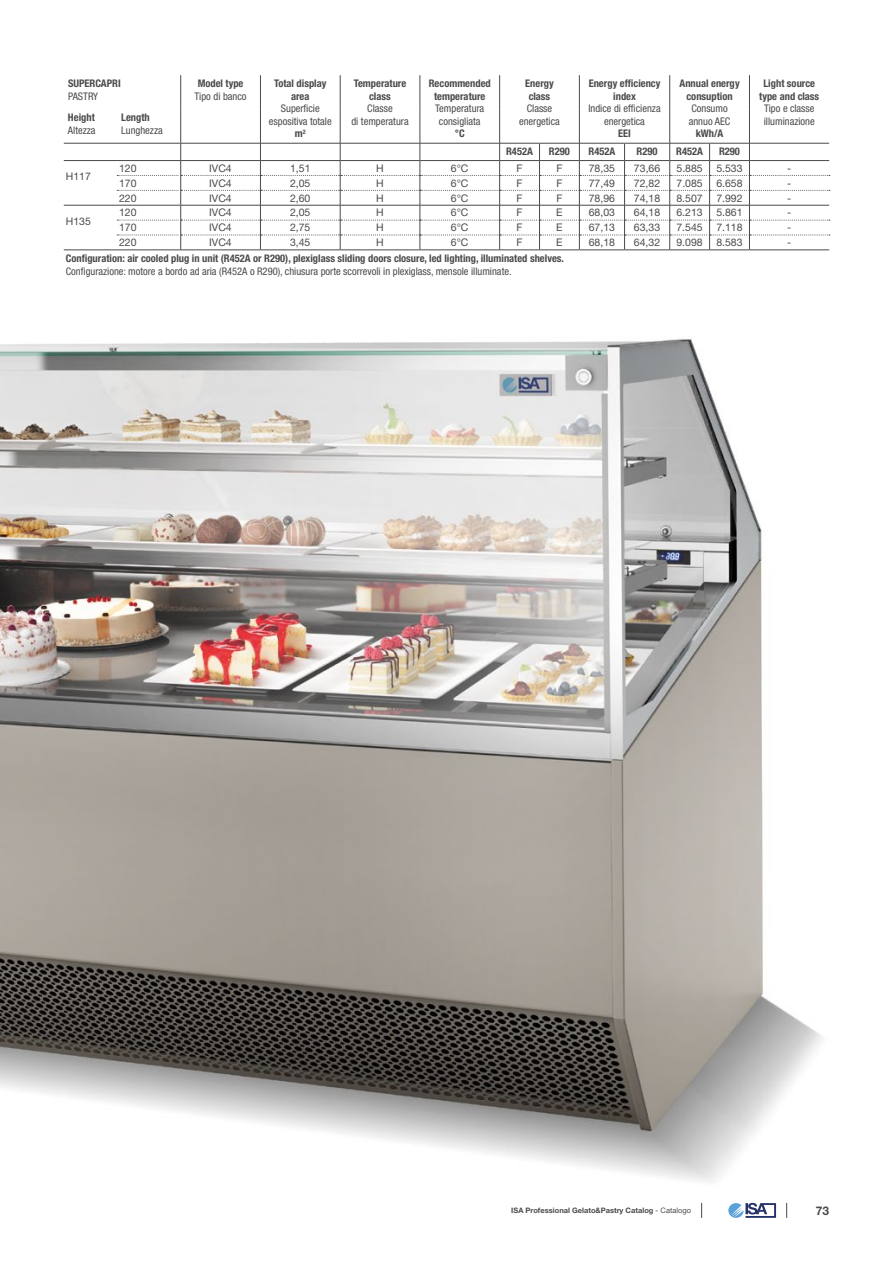
<style>
.page{position:relative;width:893px;height:1263px;background:#fff}
.page>*{position:absolute;margin:0;border:0;box-sizing:border-box;transform-origin:0 0}
.t1{font:700 12px "Helvetica Neue LT Std";color:#4a4a49}
.t2{font:700 condensed 10.5px/12.6px "Helvetica Neue LT Std";color:#4a4a49;text-align:center}
.t3{font:condensed 10.5px/12.6px "Helvetica Neue LT Std";color:#4a4a49;text-align:center}
.t4{font:10.5px "Helvetica Neue LT Std";color:#4a4a49}
.t5{font:700 7.5px "Helvetica Neue LT Std";color:#4a4a49}
.s1{font-weight:700}
.s2{font-weight:400}
</style>
<div class="page">
<img style="left:0;top:190px;width:831px;height:1028px">
<svg style="left:728px;top:1203px;width:48px;height:15px"></svg>
<svg style="left:701px;top:1203px;width:1px;height:15px"></svg>
<svg style="left:786px;top:1203px;width:1px;height:15px"></svg>
<hr style="left:64px;top:160px;width:53px;height:1px;background:#4a4a49">
<hr style="left:64px;top:205px;width:53px;height:1px;background:#4a4a49">
<hr style="left:64px;top:250px;width:53px;height:1px;background:#4a4a49">
<hr style="left:117px;top:250px;width:64px;height:1px;background:#4a4a49">
<hr style="left:181px;top:250px;width:79px;height:1px;background:#4a4a49">
<hr style="left:260px;top:250px;width:80px;height:1px;background:#4a4a49">
<hr style="left:340px;top:250px;width:80px;height:1px;background:#4a4a49">
<hr style="left:420px;top:250px;width:80px;height:1px;background:#4a4a49">
<hr style="left:500px;top:250px;width:39px;height:1px;background:#4a4a49">
<hr style="left:539px;top:250px;width:40px;height:1px;background:#4a4a49">
<hr style="left:579px;top:250px;width:46px;height:1px;background:#4a4a49">
<hr style="left:625px;top:250px;width:45px;height:1px;background:#4a4a49">
<hr style="left:670px;top:250px;width:40px;height:1px;background:#4a4a49">
<hr style="left:710px;top:250px;width:39px;height:1px;background:#4a4a49">
<hr style="left:749px;top:250px;width:80px;height:1px;background:#4a4a49">
<hr style="left:180px;top:75px;width:1px;height:34px;background:#4a4a49">
<hr style="left:180px;top:109px;width:1px;height:34px;background:#4a4a49">
<hr style="left:64px;top:143px;width:53px;height:1px;background:#4a4a49">
<hr style="left:260px;top:75px;width:1px;height:34px;background:#4a4a49">
<hr style="left:340px;top:75px;width:1px;height:34px;background:#4a4a49">
<hr style="left:420px;top:75px;width:1px;height:34px;background:#4a4a49">
<hr style="left:499px;top:75px;width:1px;height:34px;background:#4a4a49">
<hr style="left:579px;top:75px;width:1px;height:34px;background:#4a4a49">
<hr style="left:669px;top:75px;width:1px;height:34px;background:#4a4a49">
<hr style="left:749px;top:75px;width:1px;height:34px;background:#4a4a49">
<hr style="left:260px;top:109px;width:1px;height:34px;background:#4a4a49">
<hr style="left:340px;top:109px;width:1px;height:34px;background:#4a4a49">
<hr style="left:420px;top:109px;width:1px;height:34px;background:#4a4a49">
<hr style="left:499px;top:109px;width:1px;height:34px;background:#4a4a49">
<hr style="left:579px;top:109px;width:1px;height:34px;background:#4a4a49">
<hr style="left:669px;top:109px;width:1px;height:34px;background:#4a4a49">
<hr style="left:749px;top:109px;width:1px;height:34px;background:#4a4a49">
<svg style="left:117px;top:143px;width:713px;height:107px"></svg>
<p class="t2" style="left:68px;top:77px;width:54px">SUPERCAPRI</p>
<p class="t3" style="left:68px;top:89px;width:32px">PASTRY</p>
<p class="t2" style="left:68px;top:111px;width:28px">Height</p>
<p class="t3" style="left:68px;top:123px;width:29px">Altezza</p>
<p class="t2" style="left:121px;top:111px;width:30px">Length</p>
<p class="t3" style="left:121px;top:123px;width:43px">Lunghezza</p>
<p class="t2" style="left:198px;top:77px;width:47px">Model type</p>
<p class="t3" style="left:195px;top:89px;width:53px">Tipo di banco</p>
<p class="t2" style="left:274px;top:77px;width:54px">Total display area</p>
<p class="t3" style="left:269px;top:102px;width:64px">Superficie espositiva totale <span class="s1">m</span><sup>2</sup></p>
<p class="t2" style="left:354px;top:77px;width:54px">Temperature class</p>
<p class="t3" style="left:351px;top:102px;width:59px">Classe<br>di temperatura</p>
<p class="t2" style="left:429px;top:77px;width:63px">Recommended temperature</p>
<p class="t3" style="left:435px;top:102px;width:51px">Temperatura consigliata</p>
<p class="t2" style="left:455px;top:127px;width:11px">°C</p>
<p class="t2" style="left:525px;top:77px;width:30px">Energy class</p>
<p class="t3" style="left:519px;top:102px;width:42px">Classe energetica</p>
<p class="t2" style="left:589px;top:77px;width:73px">Energy efficiency index</p>
<p class="t3" style="left:588px;top:102px;width:74px">Indice di efficienza energetica</p>
<p class="t2" style="left:618px;top:127px;width:14px">EEI</p>
<p class="t2" style="left:679px;top:77px;width:62px">Annual energy consuption</p>
<p class="t3" style="left:689px;top:102px;width:43px;text-align:left">Consumo annuo AEC</p>
<p class="t2" style="left:696px;top:127px;width:29px">kWh/A</p>
<p class="t2" style="left:506px;top:145px;width:28px">R452A</p>
<p class="t2" style="left:549px;top:145px;width:22px">R290</p>
<p class="t2" style="left:588px;top:145px;width:28px">R452A</p>
<p class="t2" style="left:637px;top:145px;width:22px">R290</p>
<p class="t2" style="left:676px;top:145px;width:28px">R452A</p>
<p class="t2" style="left:719px;top:145px;width:22px">R290</p>
<p class="t2" style="left:759px;top:77px;width:62px">Light source type and class</p>
<p class="t3" style="left:764px;top:102px;width:52px;text-align:left">Tipo e classe illuminazione</p>
<p class="t4" style="left:66px;top:170px;width:27px">H117</p>
<p class="t4" style="left:119px;top:162px;width:19px">120</p>
<p class="t4" style="left:209px;top:162px;width:24px">IVC4</p>
<p class="t4" style="left:290px;top:162px;width:22px">1,51</p>
<p class="t4" style="left:376px;top:162px;width:9px">H</p>
<p class="t4" style="left:451px;top:162px;width:19px">6°C</p>
<p class="t4" style="left:516px;top:162px;width:8px">F</p>
<p class="t4" style="left:556px;top:162px;width:8px">F</p>
<p class="t4" style="left:589px;top:162px;width:28px">78,35</p>
<p class="t4" style="left:634px;top:162px;width:28px">73,66</p>
<p class="t4" style="left:676px;top:162px;width:28px">5.885</p>
<p class="t4" style="left:716px;top:162px;width:28px">5.533</p>
<p class="t4" style="left:787px;top:162px;width:6px">-</p>
<p class="t4" style="left:119px;top:177px;width:19px">170</p>
<p class="t4" style="left:209px;top:177px;width:24px">IVC4</p>
<p class="t4" style="left:290px;top:177px;width:22px">2,05</p>
<p class="t4" style="left:376px;top:177px;width:9px">H</p>
<p class="t4" style="left:451px;top:177px;width:19px">6°C</p>
<p class="t4" style="left:516px;top:177px;width:8px">F</p>
<p class="t4" style="left:556px;top:177px;width:8px">F</p>
<p class="t4" style="left:589px;top:177px;width:28px">77,49</p>
<p class="t4" style="left:634px;top:177px;width:28px">72,82</p>
<p class="t4" style="left:676px;top:177px;width:28px">7.085</p>
<p class="t4" style="left:716px;top:177px;width:28px">6.658</p>
<p class="t4" style="left:787px;top:177px;width:6px">-</p>
<p class="t4" style="left:119px;top:191px;width:19px">220</p>
<p class="t4" style="left:209px;top:191px;width:24px">IVC4</p>
<p class="t4" style="left:290px;top:191px;width:22px">2,60</p>
<p class="t4" style="left:376px;top:191px;width:9px">H</p>
<p class="t4" style="left:451px;top:191px;width:19px">6°C</p>
<p class="t4" style="left:516px;top:191px;width:8px">F</p>
<p class="t4" style="left:556px;top:191px;width:8px">F</p>
<p class="t4" style="left:589px;top:191px;width:28px">78,96</p>
<p class="t4" style="left:634px;top:191px;width:28px">74,18</p>
<p class="t4" style="left:676px;top:191px;width:28px">8.507</p>
<p class="t4" style="left:716px;top:191px;width:28px">7.992</p>
<p class="t4" style="left:787px;top:191px;width:6px">-</p>
<p class="t4" style="left:119px;top:206px;width:19px">120</p>
<p class="t4" style="left:209px;top:206px;width:24px">IVC4</p>
<p class="t4" style="left:290px;top:206px;width:22px">2,05</p>
<p class="t4" style="left:376px;top:206px;width:9px">H</p>
<p class="t4" style="left:451px;top:206px;width:19px">6°C</p>
<p class="t4" style="left:516px;top:206px;width:8px">F</p>
<p class="t4" style="left:556px;top:206px;width:8px">E</p>
<p class="t4" style="left:589px;top:206px;width:28px">68,03</p>
<p class="t4" style="left:634px;top:206px;width:28px">64,18</p>
<p class="t4" style="left:676px;top:206px;width:28px">6.213</p>
<p class="t4" style="left:716px;top:206px;width:28px">5.861</p>
<p class="t4" style="left:787px;top:206px;width:6px">-</p>
<p class="t4" style="left:119px;top:221px;width:19px">170</p>
<p class="t4" style="left:209px;top:221px;width:24px">IVC4</p>
<p class="t4" style="left:290px;top:221px;width:22px">2,75</p>
<p class="t4" style="left:376px;top:221px;width:9px">H</p>
<p class="t4" style="left:451px;top:221px;width:19px">6°C</p>
<p class="t4" style="left:516px;top:221px;width:8px">F</p>
<p class="t4" style="left:556px;top:221px;width:8px">E</p>
<p class="t4" style="left:589px;top:221px;width:28px">67,13</p>
<p class="t4" style="left:634px;top:221px;width:28px">63,33</p>
<p class="t4" style="left:676px;top:221px;width:28px">7.545</p>
<p class="t4" style="left:716px;top:221px;width:28px">7.118</p>
<p class="t4" style="left:787px;top:221px;width:6px">-</p>
<p class="t4" style="left:119px;top:236px;width:19px">220</p>
<p class="t4" style="left:209px;top:236px;width:24px">IVC4</p>
<p class="t4" style="left:290px;top:236px;width:22px">3,45</p>
<p class="t4" style="left:376px;top:236px;width:9px">H</p>
<p class="t4" style="left:451px;top:236px;width:19px">6°C</p>
<p class="t4" style="left:516px;top:236px;width:8px">F</p>
<p class="t4" style="left:556px;top:236px;width:8px">E</p>
<p class="t4" style="left:589px;top:236px;width:28px">68,18</p>
<p class="t4" style="left:634px;top:236px;width:28px">64,32</p>
<p class="t4" style="left:676px;top:236px;width:28px">9.098</p>
<p class="t4" style="left:716px;top:236px;width:28px">8.583</p>
<p class="t4" style="left:787px;top:236px;width:6px">-</p>
<p class="t2" style="left:66px;top:252px;width:500px">Configuration: air cooled plug in unit (R452A or R290), plexiglass sliding doors closure, led lighting, illuminated shelves.</p>
<p class="t3" style="left:66px;top:265px;width:447px">Configurazione: motore a bordo ad aria (R452A o R290), chiusura porte scorrevoli in plexiglass, mensole illuminate.</p>
<p class="t4" style="left:66px;top:215px;width:27px">H135</p>
<p class="t5" style="left:511px;top:1206px;width:181px">ISA Professional Gelato&amp;Pastry Catalog <span class="s2">- Catalogo</span></p>
<p class="t1" style="left:816px;top:1203px;width:15px">73</p>
</div>
